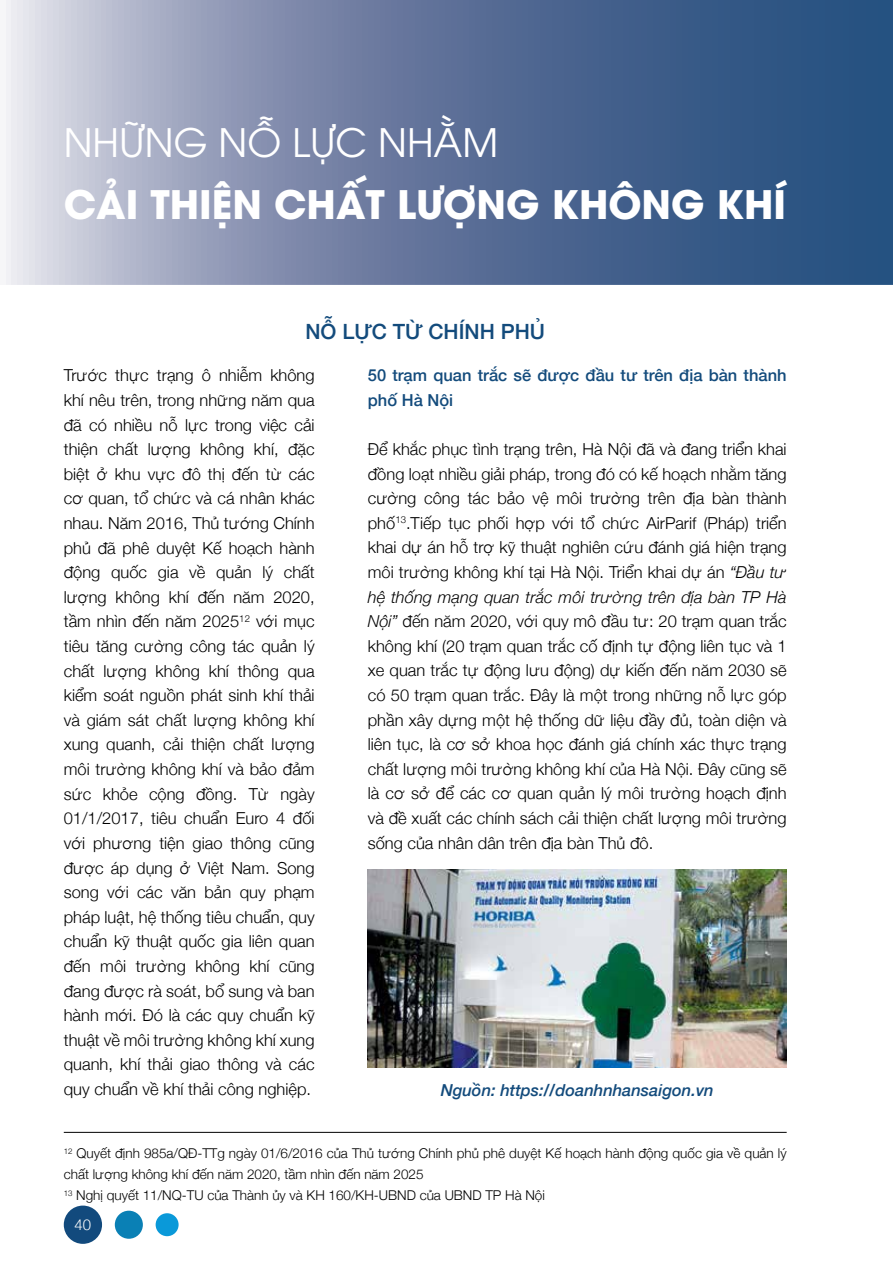
<style>
.page{position:relative;width:893px;height:1263px;background:#fff}
.page>*{position:absolute;margin:0;border:0;box-sizing:border-box;transform-origin:0 0}
.t1{font:700 39px "UTM Avo";color:#fff}
.t2{font:39px "UTM Avo";color:#fff}
.t3{font:500 21px "Helvetica Neue";color:#134b7c}
.t4{font:300 16.5px/24.6px "Helvetica Neue";color:#000;text-align:justify}
.t5{font:500 16.5px/24.6px "Helvetica Neue";color:#134b7c}
.t6{font:italic 500 16.5px "Helvetica Neue";color:#134b7c}
.t7{font:300 15px "Helvetica Neue";color:#fff}
.t8{font:300 13.5px/21px "Helvetica Neue";color:#000}
.s1{font-style:italic}
</style>
<div class="page">
<svg style="left:6px;top:0;width:887px;height:285px;background:#6a7ea2"></svg>
<img style="left:368px;top:870px;width:419px;height:197px">
<hr style="left:64px;top:1132px;width:723px;height:1px;background:#000">
<div style="left:64px;top:1205px;width:38px;height:39px;background:#124a7d;border-radius:50%"></div>
<div style="left:115px;top:1211px;width:28px;height:28px;background:#0a80b5;border-radius:50%"></div>
<div style="left:156px;top:1213px;width:23px;height:23px;background:#0a99d9;border-radius:50%"></div>
<h1 class="t2" style="left:64px;top:112px;width:436px">NHỮNG NỖ LỰC NHẰM</h1>
<h1 class="t1" style="left:64px;top:172px;width:724px">CẢI THIỆN CHẤT LƯỢNG KHÔNG KHÍ</h1>
<p class="t3" style="left:305px;top:315px;width:241px">NỖ LỰC TỪ CHÍNH PHỦ</p>
<p class="t4" style="left:64px;top:362px;width:252px">Trước thực trạng ô nhiễm không khí nêu trên, trong những năm qua đã có nhiều nỗ lực trong việc cải thiện chất lượng không khí, đặc biệt ở khu vực đô thị đến từ các cơ quan, tổ chức và cá nhân khác nhau. Năm 2016, Thủ tướng Chính phủ đã phê duyệt Kế hoạch hành động quốc gia về quản lý chất lượng không khí đến năm 2020, tầm nhìn đến năm 2025<sup>12</sup> với mục tiêu tăng cường công tác quản lý chất lượng không khí thông qua kiểm soát nguồn phát sinh khí thải và giám sát chất lượng không khí xung quanh, cải thiện chất lượng môi trường không khí và bảo đảm sức khỏe cộng đồng. Từ ngày 01/1/2017, tiêu chuẩn Euro 4 đối với phương tiện giao thông cũng được áp dụng ở Việt Nam. Song song với các văn bản quy phạm pháp luật, hệ thống tiêu chuẩn, quy chuẩn kỹ thuật quốc gia liên quan đến môi trường không khí cũng đang được rà soát, bổ sung và ban hành mới. Đó là các quy chuẩn kỹ thuật về môi trường không khí xung quanh, khí thải giao thông và các quy chuẩn về khí thải công nghiệp.</p>
<p class="t5" style="left:368px;top:362px;width:420px">50 trạm quan trắc sẽ được đầu tư trên địa bàn thành phố Hà Nội</p>
<p class="t4" style="left:368px;top:436px;width:420px">Để khắc phục tình trạng trên, Hà Nội đã và đang triển khai đồng loạt nhiều giải pháp, trong đó có kế hoạch nhằm tăng cường công tác bảo vệ môi trường trên địa bàn thành phố<sup>13</sup>.Tiếp tục phối hợp với tổ chức AirParif (Pháp) triển khai dự án hỗ trợ kỹ thuật nghiên cứu đánh giá hiện trạng môi trường không khí tại Hà Nội. Triển khai dự án <span class="s1">“Đầu tư hệ thống mạng quan trắc môi trường trên địa bàn TP Hà Nội”</span> đến năm 2020, với quy mô đầu tư: 20 trạm quan trắc không khí (20 trạm quan trắc cố định tự động liên tục và 1 xe quan trắc tự động lưu động) dự kiến đến năm 2030 sẽ có 50 trạm quan trắc. Đây là một trong những nỗ lực góp phần xây dựng một hệ thống dữ liệu đầy đủ, toàn diện và liên tục, là cơ sở khoa học đánh giá chính xác thực trạng chất lượng môi trường không khí của Hà Nội. Đây cũng sẽ là cơ sở để các cơ quan quản lý môi trường hoạch định và đề xuất các chính sách cải thiện chất lượng môi trường sống của nhân dân trên địa bàn Thủ đô.</p>
<p class="t6" style="left:441px;top:1076px;width:274px">Nguồn: https://doanhnhansaigon.vn</p>
<p class="t8" style="left:64px;top:1142px;width:724px"><sup>12</sup> Quyết định 985a/QĐ-TTg ngày 01/6/2016 của Thủ tướng Chính phủ phê duyệt Kế hoạch hành động quốc gia về quản lý chất lượng không khí đến năm 2020, tầm nhìn đến năm 2025<br><sup>13</sup> Nghị quyết 11/NQ-TU của Thành ủy và KH 160/KH-UBND của UBND TP Hà Nội</p>
<p class="t7" style="left:75px;top:1212px;width:18px">40</p>
</div>
